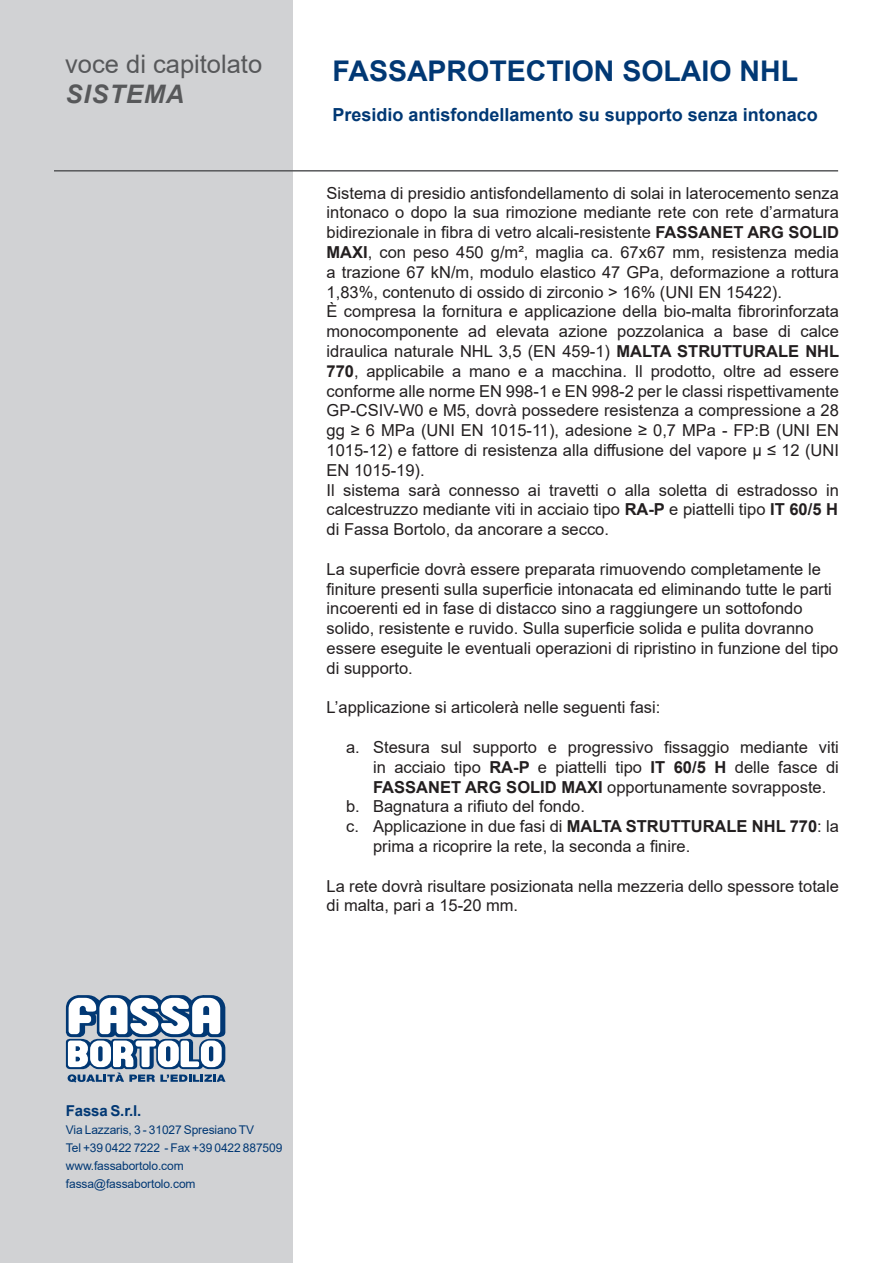
<style>
.page{position:relative;width:893px;height:1263px;background:#fff}
.page>*{position:absolute;margin:0;border:0;box-sizing:border-box;transform-origin:0 0}
.t1{font:700 28.5px "Arial";color:#013874}
.t2{font:25.5px "Arial";color:#57585a}
.t3{font:italic 700 25.5px "Arial";letter-spacing:.035em;color:#57585a}
.t4{font:700 18px "Arial";color:#013874}
.t5{font:16.5px/19.8px "Arial";color:#231f20;text-align:justify}
.t6{font:700 15px "Arial";letter-spacing:-.01em;color:#013874}
.t7{font:12px/18px "Arial";letter-spacing:-.01em;color:#013874}
.s1{font-weight:700}
</style>
<div class="page">
<div style="left:0;top:0;width:293px;height:1263px;background:#d1d2d4"></div>
<svg style="left:66px;top:995px;width:160px;height:87px;background:#9eb1c6"></svg>
<hr style="left:54px;top:170px;width:784px;height:2px;background:#57585a">
<h2 class="t2" style="left:65px;top:46px;width:199px">voce di capitolato</h2>
<h2 class="t3" style="left:66px;top:77px;width:120px">SISTEMA</h2>
<p class="t1" style="left:333px;top:51px;width:467px">FASSAPROTECTION SOLAIO NHL</p>
<p class="t4" style="left:333px;top:102px;width:487px">Presidio antisfondellamento su supporto senza intonaco</p>
<p class="t5" style="left:327px;top:183px;width:514px">Sistema di presidio antisfondellamento di solai in laterocemento senza intonaco o dopo la sua rimozione mediante rete con rete d’armatura bidirezionale in fibra di vetro alcali-resistente <span class="s1">FASSANET ARG SOLID MAXI</span>, con peso 450 g/m², maglia ca. 67x67 mm, resistenza media a trazione 67 kN/m, modulo elastico 47 GPa, deformazione a rottura 1,83%, contenuto di ossido di zirconio &gt; 16% (UNI EN 15422).</p>
<p class="t5" style="left:327px;top:302px;width:514px">È compresa la fornitura e applicazione della bio-malta fibrorinforzata monocomponente ad elevata azione pozzolanica a base di calce idraulica naturale NHL 3,5 (EN 459-1) <span class="s1">MALTA STRUTTURALE NHL 770</span>, applicabile a mano e a macchina. Il prodotto, oltre ad essere conforme alle norme EN 998-1 e EN 998-2 per le classi rispettivamente GP-CSIV-W0 e M5, dovrà possedere resistenza a compressione a 28 gg ≥ 6 MPa (UNI EN 1015-11), adesione ≥ 0,7 MPa - FP:B (UNI EN 1015-12) e fattore di resistenza alla diffusione del vapore µ ≤ 12 (UNI EN 1015-19).</p>
<p class="t5" style="left:327px;top:480px;width:514px">Il sistema sarà connesso ai travetti o alla soletta di estradosso in calcestruzzo mediante viti in acciaio tipo <span class="s1">RA-P</span> e piattelli tipo <span class="s1">IT 60/5 H</span></p>
<p class="t5" style="left:327px;top:519px;width:284px">di Fassa Bortolo, da ancorare a secco.</p>
<p class="t5" style="left:327px;top:559px;width:496px">La superficie dovrà essere preparata rimuovendo completamente le</p>
<p class="t5" style="left:327px;top:579px;width:507px">finiture presenti sulla superficie intonacata ed eliminando tutte le parti</p>
<p class="t5" style="left:327px;top:599px;width:478px">incoerenti ed in fase di distacco sino a raggiungere un sottofondo</p>
<p class="t5" style="left:327px;top:618px;width:488px">solido, resistente e ruvido. Sulla superficie solida e pulita dovranno</p>
<p class="t5" style="left:327px;top:638px;width:513px">essere eseguite le eventuali operazioni di ripristino in funzione del tipo</p>
<p class="t5" style="left:327px;top:658px;width:88px">di supporto.</p>
<p class="t5" style="left:327px;top:698px;width:335px">L’applicazione si articolerà nelle seguenti fasi:</p>
<p class="t5" style="left:373px;top:737px;width:467px;text-indent:-27px">a. Stesura sul supporto e progressivo fissaggio mediante viti in acciaio tipo <span class="s1">RA-P</span> e piattelli tipo <span class="s1">IT 60/5 H</span> delle fasce di <span class="s1">FASSANET ARG SOLID MAXI</span> opportunamente sovrapposte.</p>
<p class="t5" style="left:346px;top:797px;width:240px">b. Bagnatura a rifiuto del fondo.</p>
<p class="t5" style="left:373px;top:816px;width:467px;text-indent:-27px">c. Applicazione in due fasi di <span class="s1">MALTA STRUTTURALE NHL 770</span>: la prima a ricoprire la rete, la seconda a finire.</p>
<p class="t5" style="left:327px;top:876px;width:514px">La rete dovrà risultare posizionata nella mezzeria dello spessore totale di malta, pari a 15-20 mm.</p>
<p class="t6" style="left:66px;top:1100px;width:77px">Fassa S.r.l.</p>
<p class="t7" style="left:66px;top:1121px;width:218px">Via Lazzaris, 3 - 31027 Spresiano TV<br>Tel +39 0422 7222 - Fax +39 0422 887509 www.fassabortolo.com fassa@fassabortolo.com</p>
</div>
